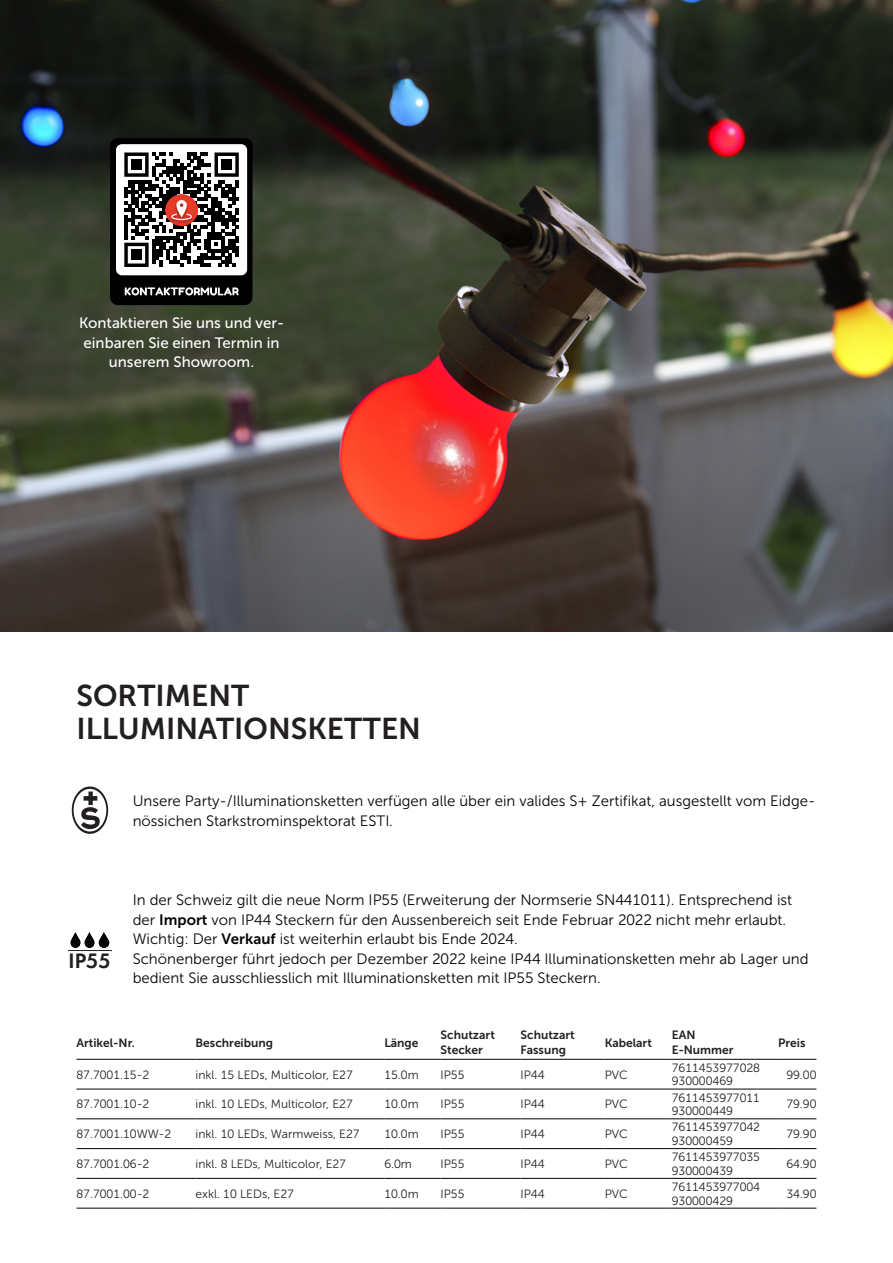
<style>
.page{position:relative;width:893px;height:1263px;background:#fff}
.page>*{position:absolute;margin:0;border:0;box-sizing:border-box;transform-origin:0 0}
.Hinweis{font:30px/33px "Museo Sans 700";color:#231f20}
.t1{font:600 21.75px "Futura PT";color:#231f20}
.Hinweis-2{font:15px/19.5px "Museo Sans 300";color:#030505}
.Hinweis-3{font:15px/19.5px "Museo Sans 500";color:#fff;text-align:center}
.Tabelle_Grundtext{font:12px "Museo Sans 300";color:#231f20}
.Tabelle_Kopfzeile{font:12px/15px "Museo Sans 700";color:#231f20}
.s1{font-family:"Museo Sans 700"}
</style>
<div class="page">
<hr style="left:77px;top:1059px;width:119px;height:1px;background:#030505">
<hr style="left:196px;top:1059px;width:188px;height:1px;background:#030505">
<hr style="left:384px;top:1059px;width:57px;height:1px;background:#030505">
<hr style="left:441px;top:1059px;width:79px;height:1px;background:#030505">
<hr style="left:520px;top:1059px;width:85px;height:1px;background:#030505">
<hr style="left:605px;top:1059px;width:67px;height:1px;background:#030505">
<hr style="left:672px;top:1059px;width:106px;height:1px;background:#030505">
<hr style="left:778px;top:1059px;width:38px;height:1px;background:#030505">
<hr style="left:77px;top:1088px;width:119px;height:1px;background:#030505">
<hr style="left:196px;top:1088px;width:188px;height:1px;background:#030505">
<hr style="left:384px;top:1088px;width:57px;height:1px;background:#030505">
<hr style="left:441px;top:1088px;width:79px;height:1px;background:#030505">
<hr style="left:520px;top:1088px;width:85px;height:1px;background:#030505">
<hr style="left:605px;top:1088px;width:67px;height:1px;background:#030505">
<hr style="left:672px;top:1088px;width:106px;height:1px;background:#030505">
<hr style="left:778px;top:1088px;width:38px;height:1px;background:#030505">
<hr style="left:77px;top:1118px;width:119px;height:1px;background:#030505">
<hr style="left:196px;top:1118px;width:188px;height:1px;background:#030505">
<hr style="left:384px;top:1118px;width:57px;height:1px;background:#030505">
<hr style="left:441px;top:1118px;width:79px;height:1px;background:#030505">
<hr style="left:520px;top:1118px;width:85px;height:1px;background:#030505">
<hr style="left:605px;top:1118px;width:67px;height:1px;background:#030505">
<hr style="left:672px;top:1118px;width:106px;height:1px;background:#030505">
<hr style="left:778px;top:1118px;width:38px;height:1px;background:#030505">
<hr style="left:77px;top:1148px;width:119px;height:1px;background:#030505">
<hr style="left:196px;top:1148px;width:188px;height:1px;background:#030505">
<hr style="left:384px;top:1148px;width:57px;height:1px;background:#030505">
<hr style="left:441px;top:1148px;width:79px;height:1px;background:#030505">
<hr style="left:520px;top:1148px;width:85px;height:1px;background:#030505">
<hr style="left:605px;top:1148px;width:67px;height:1px;background:#030505">
<hr style="left:672px;top:1148px;width:106px;height:1px;background:#030505">
<hr style="left:778px;top:1148px;width:38px;height:1px;background:#030505">
<hr style="left:77px;top:1178px;width:119px;height:1px;background:#030505">
<hr style="left:196px;top:1178px;width:188px;height:1px;background:#030505">
<hr style="left:384px;top:1178px;width:57px;height:1px;background:#030505">
<hr style="left:441px;top:1178px;width:79px;height:1px;background:#030505">
<hr style="left:520px;top:1178px;width:85px;height:1px;background:#030505">
<hr style="left:605px;top:1178px;width:67px;height:1px;background:#030505">
<hr style="left:672px;top:1178px;width:106px;height:1px;background:#030505">
<hr style="left:778px;top:1178px;width:38px;height:1px;background:#030505">
<hr style="left:77px;top:1208px;width:119px;height:1px;background:#030505">
<hr style="left:196px;top:1208px;width:188px;height:1px;background:#030505">
<hr style="left:384px;top:1208px;width:57px;height:1px;background:#030505">
<hr style="left:441px;top:1208px;width:79px;height:1px;background:#030505">
<hr style="left:520px;top:1208px;width:85px;height:1px;background:#030505">
<hr style="left:605px;top:1208px;width:67px;height:1px;background:#030505">
<hr style="left:672px;top:1208px;width:106px;height:1px;background:#030505">
<hr style="left:778px;top:1208px;width:38px;height:1px;background:#030505">
<img style="left:0;top:0;width:893px;height:631px">
<svg style="left:110px;top:138px;width:143px;height:167px"></svg>
<img style="left:166px;top:194px;width:31px;height:31px">
<svg style="left:72px;top:786px;width:36px;height:48px"></svg>
<img style="left:70px;top:933px;width:40px;height:14px">
<hr style="left:68px;top:950px;width:44px;height:1px;background:#231f20">
<p class="Hinweis-3" style="left:79px;top:314px;width:207px">Kontaktieren Sie uns und ver&shy;einbaren Sie einen Termin in unserem Showroom.</p>
<p class="Hinweis" style="left:77px;top:679px;width:346px">SORTIMENT<br>ILLUMINATIONSKETTEN</p>
<p class="Hinweis-2" style="left:133px;top:791px;width:684px">Unsere Party-/Illuminationsketten verfügen alle über ein valides S+ Zertifikat, ausgestellt vom Eidge&shy;nössichen Starkstrominspektorat ESTI.</p>
<p class="t1" style="left:69px;top:947px;width:44px">IP55</p>
<p class="Hinweis-2" style="left:133px;top:890px;width:677px">In der Schweiz gilt die neue Norm IP55 (Erweiterung der Normserie SN441011). Entsprechend ist der <span class="s1">Import</span> von IP44 Steckern für den Aussenbereich seit Ende Februar 2022 nicht mehr erlaubt.<br>Wichtig: Der <span class="s1">Verkauf</span> ist weiterhin erlaubt bis Ende 2024.<br>Schönenberger führt jedoch per Dezember 2022 keine IP44 Illuminationsketten mehr ab Lager und bedient Sie ausschliesslich mit Illuminationsketten mit IP55 Steckern.</p>
<p class="Tabelle_Kopfzeile" style="left:77px;top:1035px;width:60px">Artikel-Nr.</p>
<p class="Tabelle_Kopfzeile" style="left:196px;top:1035px;width:79px">Beschreibung</p>
<p class="Tabelle_Kopfzeile" style="left:384px;top:1035px;width:36px">Länge</p>
<p class="Tabelle_Kopfzeile" style="left:441px;top:1027px;width:56px">Schutzart<br>Stecker</p>
<p class="Tabelle_Kopfzeile" style="left:520px;top:1027px;width:56px">Schutzart<br>Fassung</p>
<p class="Tabelle_Kopfzeile" style="left:605px;top:1035px;width:49px">Kabelart</p>
<p class="Tabelle_Kopfzeile" style="left:672px;top:1027px;width:25px">EAN</p>
<p class="Tabelle_Kopfzeile" style="left:672px;top:1042px;width:63px">E-Nummer</p>
<p class="Tabelle_Kopfzeile" style="left:778px;top:1035px;width:29px">Preis</p>
<p class="Tabelle_Grundtext" style="left:77px;top:1068px;width:74px">87.7001.15-2</p>
<p class="Tabelle_Grundtext" style="left:196px;top:1068px;width:159px">inkl. 15 LEDs, Multicolor, E27</p>
<p class="Tabelle_Grundtext" style="left:384px;top:1068px;width:36px">15.0m</p>
<p class="Tabelle_Grundtext" style="left:441px;top:1068px;width:26px">IP55</p>
<p class="Tabelle_Grundtext" style="left:520px;top:1068px;width:26px">IP44</p>
<p class="Tabelle_Grundtext" style="left:605px;top:1068px;width:25px">PVC</p>
<p class="Tabelle_Grundtext" style="left:672px;top:1061px;width:90px">7611453977028</p>
<p class="Tabelle_Grundtext" style="left:672px;top:1075px;width:63px">930000469</p>
<p class="Tabelle_Grundtext" style="left:786px;top:1068px;width:32px">99.00</p>
<p class="Tabelle_Grundtext" style="left:77px;top:1098px;width:74px">87.7001.10-2</p>
<p class="Tabelle_Grundtext" style="left:196px;top:1098px;width:159px">inkl. 10 LEDs, Multicolor, E27</p>
<p class="Tabelle_Grundtext" style="left:384px;top:1098px;width:36px">10.0m</p>
<p class="Tabelle_Grundtext" style="left:441px;top:1098px;width:26px">IP55</p>
<p class="Tabelle_Grundtext" style="left:520px;top:1098px;width:26px">IP44</p>
<p class="Tabelle_Grundtext" style="left:605px;top:1098px;width:25px">PVC</p>
<p class="Tabelle_Grundtext" style="left:672px;top:1091px;width:90px">7611453977011</p>
<p class="Tabelle_Grundtext" style="left:672px;top:1104px;width:63px">930000449</p>
<p class="Tabelle_Grundtext" style="left:786px;top:1098px;width:32px">79.90</p>
<p class="Tabelle_Grundtext" style="left:77px;top:1127px;width:96px">87.7001.10WW-2</p>
<p class="Tabelle_Grundtext" style="left:196px;top:1127px;width:165px">inkl. 10 LEDs, Warmweiss, E27</p>
<p class="Tabelle_Grundtext" style="left:384px;top:1127px;width:36px">10.0m</p>
<p class="Tabelle_Grundtext" style="left:441px;top:1127px;width:26px">IP55</p>
<p class="Tabelle_Grundtext" style="left:520px;top:1127px;width:26px">IP44</p>
<p class="Tabelle_Grundtext" style="left:605px;top:1127px;width:25px">PVC</p>
<p class="Tabelle_Grundtext" style="left:672px;top:1121px;width:90px">7611453977042</p>
<p class="Tabelle_Grundtext" style="left:672px;top:1134px;width:63px">930000459</p>
<p class="Tabelle_Grundtext" style="left:786px;top:1127px;width:32px">79.90</p>
<p class="Tabelle_Grundtext" style="left:77px;top:1157px;width:74px">87.7001.06-2</p>
<p class="Tabelle_Grundtext" style="left:196px;top:1157px;width:152px">inkl. 8 LEDs, Multicolor, E27</p>
<p class="Tabelle_Grundtext" style="left:384px;top:1157px;width:29px">6.0m</p>
<p class="Tabelle_Grundtext" style="left:441px;top:1157px;width:26px">IP55</p>
<p class="Tabelle_Grundtext" style="left:520px;top:1157px;width:26px">IP44</p>
<p class="Tabelle_Grundtext" style="left:605px;top:1157px;width:25px">PVC</p>
<p class="Tabelle_Grundtext" style="left:672px;top:1150px;width:90px">7611453977035</p>
<p class="Tabelle_Grundtext" style="left:672px;top:1164px;width:63px">930000439</p>
<p class="Tabelle_Grundtext" style="left:786px;top:1157px;width:32px">64.90</p>
<p class="Tabelle_Grundtext" style="left:77px;top:1187px;width:74px">87.7001.00-2</p>
<p class="Tabelle_Grundtext" style="left:196px;top:1187px;width:100px">exkl. 10 LEDs, E27</p>
<p class="Tabelle_Grundtext" style="left:384px;top:1187px;width:36px">10.0m</p>
<p class="Tabelle_Grundtext" style="left:441px;top:1187px;width:26px">IP55</p>
<p class="Tabelle_Grundtext" style="left:520px;top:1187px;width:26px">IP44</p>
<p class="Tabelle_Grundtext" style="left:605px;top:1187px;width:25px">PVC</p>
<p class="Tabelle_Grundtext" style="left:672px;top:1180px;width:90px">7611453977004</p>
<p class="Tabelle_Grundtext" style="left:672px;top:1194px;width:63px">930000429</p>
<p class="Tabelle_Grundtext" style="left:786px;top:1187px;width:32px">34.90</p>
</div>
